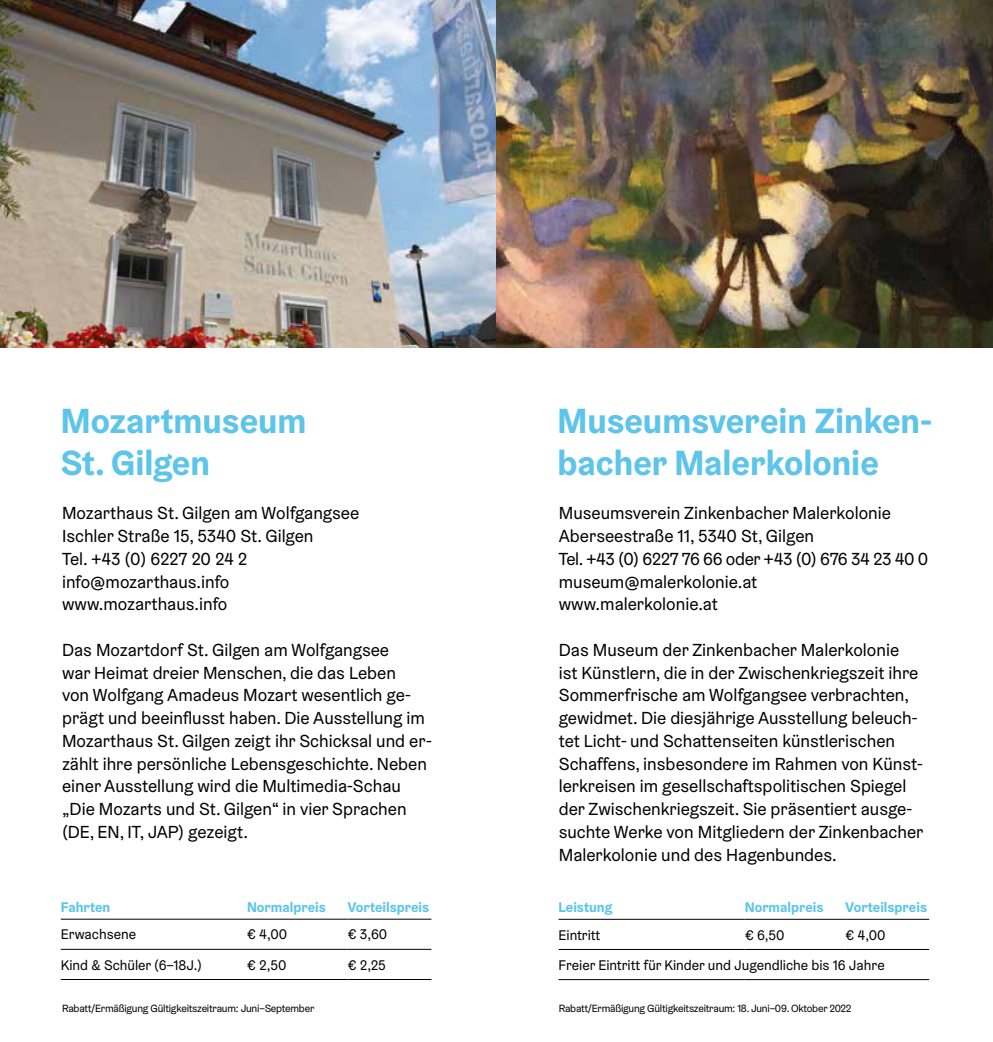
<style>
.page{position:relative;width:993px;height:1042px;background:#fff}
.page>*{position:absolute;margin:0;border:0;box-sizing:border-box;transform-origin:0 0}
.t1{font:700 35px/42px "Graebenbach OE";color:#5dc5ea}
.t2{font:17.5px/22.8px "Graebenbach OE";color:#000}
.t3{font:14px/30.1px "Graebenbach OE";color:#000;text-align:right}
.t4{font:700 14px "Graebenbach OE";color:#5dc5ea}
.t5{font:10.5px "Graebenbach OE";letter-spacing:-.02em;color:#000}
</style>
<div class="page">
<img style="left:0;top:0;width:496px;height:347px">
<img style="left:496px;top:0;width:496px;height:347px">
<hr style="left:61px;top:919px;width:186px;height:1px;background:#000">
<hr style="left:247px;top:919px;width:100px;height:1px;background:#000">
<hr style="left:347px;top:919px;width:84px;height:1px;background:#000">
<hr style="left:61px;top:949px;width:186px;height:1px;background:#000">
<hr style="left:247px;top:949px;width:100px;height:1px;background:#000">
<hr style="left:347px;top:949px;width:84px;height:1px;background:#000">
<hr style="left:61px;top:979px;width:186px;height:1px;background:#000">
<hr style="left:247px;top:979px;width:100px;height:1px;background:#000">
<hr style="left:347px;top:979px;width:84px;height:1px;background:#000">
<hr style="left:558px;top:919px;width:186px;height:1px;background:#000">
<hr style="left:744px;top:919px;width:101px;height:1px;background:#000">
<hr style="left:845px;top:919px;width:83px;height:1px;background:#000">
<hr style="left:558px;top:949px;width:186px;height:1px;background:#000">
<hr style="left:744px;top:949px;width:101px;height:1px;background:#000">
<hr style="left:845px;top:949px;width:83px;height:1px;background:#000">
<hr style="left:558px;top:979px;width:186px;height:1px;background:#000">
<hr style="left:744px;top:979px;width:101px;height:1px;background:#000">
<hr style="left:845px;top:979px;width:83px;height:1px;background:#000">
<h1 class="t1" style="left:61px;top:400px;width:247px">Mozartmuseum<br>St. Gilgen</h1>
<h1 class="t1" style="left:557px;top:400px;width:376px">Museumsverein Zinken&shy;bacher Malerkolonie</h1>
<p class="t2" style="left:62px;top:501px;width:298px">Mozarthaus St. Gilgen am Wolfgangsee<br>Ischler Straße 15, 5340 St. Gilgen<br>Tel. +43 (0) 6227 20 24 2 info@mozarthaus.info www.mozarthaus.info</p>
<p class="t2" style="left:62px;top:638px;width:371px">Das Mozartdorf St. Gilgen am Wolfgangsee<br>war Heimat dreier Menschen, die das Leben<br>von Wolfgang Amadeus Mozart wesentlich ge&shy;prägt und beeinflusst haben. Die Ausstellung im Mozarthaus St. Gilgen zeigt ihr Schicksal und er&shy;zählt ihre persönliche Lebensgeschichte. Neben einer Ausstellung wird die Multimedia-Schau „Die Mozarts und St. Gilgen“ in vier Sprachen (DE, EN, IT, JAP) gezeigt.</p>
<p class="t2" style="left:558px;top:501px;width:371px">Museumsverein Zinkenbacher Malerkolonie Aberseestraße 11, 5340 St, Gilgen<br>Tel. +43 (0) 6227 76 66 oder +43 (0) 676 34 23 40 0 museum@malerkolonie.at<br>www.malerkolonie.at</p>
<p class="t2" style="left:558px;top:638px;width:366px">Das Museum der Zinkenbacher Malerkolonie<br>ist Künstlern, die in der Zwischenkriegszeit ihre Sommerfrische am Wolfgangsee verbrachten, gewidmet. Die diesjährige Ausstellung beleuch&shy;tet Licht- und Schattenseiten künstlerischen Schaffens, insbesondere im Rahmen von Künst&shy;lerkreisen im gesellschaftspolitischen Spiegel der Zwischenkriegszeit. Sie präsentiert ausge&shy;suchte Werke von Mitgliedern der Zinkenbacher Malerkolonie und des Hagenbundes.</p>
<p class="t4" style="left:61px;top:898px;width:51px">Fahrten</p>
<p class="t4" style="left:247px;top:898px;width:80px">Normalpreis</p>
<p class="t4" style="left:347px;top:898px;width:83px">Vorteilspreis</p>
<p class="t3" style="left:61px;top:919px;width:77px">Erwachsene</p>
<p class="t3" style="left:247px;top:919px;width:42px">€ 4,00</p>
<p class="t3" style="left:347px;top:919px;width:41px">€ 3,60</p>
<p class="t3" style="left:61px;top:949px;width:143px">Kind &amp; Schüler (6–18J.)</p>
<p class="t3" style="left:247px;top:949px;width:41px">€ 2,50</p>
<p class="t3" style="left:347px;top:949px;width:40px">€ 2,25</p>
<p class="t4" style="left:558px;top:898px;width:55px">Leistung</p>
<p class="t4" style="left:744px;top:898px;width:80px">Normalpreis</p>
<p class="t4" style="left:845px;top:898px;width:83px">Vorteilspreis</p>
<p class="t3" style="left:558px;top:919px;width:43px">Eintritt</p>
<p class="t3" style="left:744px;top:919px;width:41px">€ 6,50</p>
<p class="t3" style="left:558px;top:919px;width:328px">€ 4,00<br>Freier Eintritt für Kinder und Jugendliche bis 16 Jahre</p>
<p class="t5" style="left:62px;top:1002px;width:254px">Rabatt/Ermäßigung Gültigkeitszeitraum: Juni–September</p>
<p class="t5" style="left:558px;top:1002px;width:294px">Rabatt/Ermäßigung Gültigkeitszeitraum: 18. Juni–09. Oktober 2022</p>
</div>
